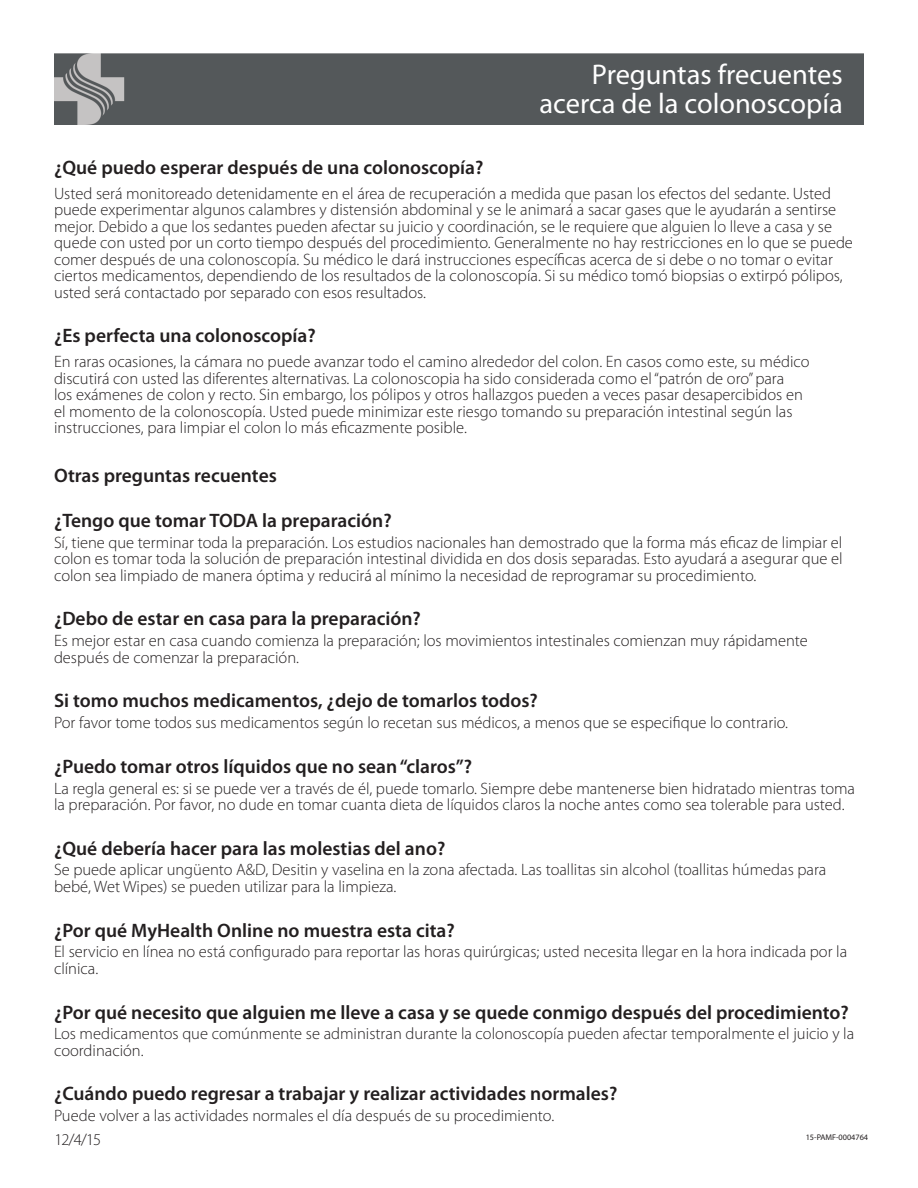
<style>
.page{position:relative;width:918px;height:1188px;background:#fff}
.page>*{position:absolute;margin:0;border:0;box-sizing:border-box;transform-origin:0 0}
.t1{font:28.5px/28.5px "Myriad Pro";color:#fff;text-align:right}
.t2{font:600 19.5px "Myriad Pro";color:#231f20}
.t3{font:300 16.5px/16.5px "Myriad Pro";color:#231f20}
.t4{font:8.25px "Myriad Pro";color:#231f20}
</style>
<div class="page">
<div style="left:54px;top:54px;width:810px;height:71px;background:#54585a"></div>
<h1 class="t1" style="left:539px;top:60px;width:305px">Preguntas frecuentes acerca de la colonoscopía</h1>
<h3 class="t2" style="left:54px;top:155px;width:431px">¿Qué puedo esperar después de una colonoscopía?</h3>
<p class="t3" style="left:54px;top:185px;width:800px">Usted será monitoreado detenidamente en el área de recuperación a medida que pasan los efectos del sedante. Usted puede experimentar algunos calambres y distensión abdominal y se le animará a sacar gases que le ayudarán a sentirse mejor. Debido a que los sedantes pueden afectar su juicio y coordinación, se le requiere que alguien lo lleve a casa y se quede con usted por un corto tiempo después del procedimiento. Generalmente no hay restricciones en lo que se puede comer después de una colonoscopía. Su médico le dará instrucciones específicas acerca de si debe o no tomar o evitar ciertos medicamentos, dependiendo de los resultados de la colonoscopía. Si su médico tomó biopsias o extirpó pólipos, usted será contactado por separado con esos resultados.</p>
<h3 class="t2" style="left:54px;top:324px;width:263px">¿Es perfecta una colonoscopía?</h3>
<p class="t3" style="left:54px;top:354px;width:757px">En raras ocasiones, la cámara no puede avanzar todo el camino alrededor del colon. En casos como este, su médico discutirá con usted las diferentes alternativas. La colonoscopia ha sido considerada como el “patrón de oro” para<br>los exámenes de colon y recto. Sin embargo, los pólipos y otros hallazgos pueden a veces pasar desapercibidos en el momento de la colonoscopía. Usted puede minimizar este riesgo tomando su preparación intestinal según las instrucciones, para limpiar el colon lo más eficazmente posible.</p>
<h3 class="t2" style="left:54px;top:463px;width:224px">Otras preguntas recuentes</h3>
<h4 class="t2" style="left:54px;top:508px;width:339px">¿Tengo que tomar TODA la preparación?</h4>
<p class="t3" style="left:54px;top:534px;width:790px;text-align:justify">Sí, tiene que terminar toda la preparación. Los estudios nacionales han demostrado que la forma más eficaz de limpiar el colon es tomar toda la solución de preparación intestinal dividida en dos dosis separadas. Esto ayudará a asegurar que el colon sea limpiado de manera óptima y reducirá al mínimo la necesidad de reprogramar su procedimiento.</p>
<h4 class="t2" style="left:54px;top:606px;width:368px">¿Debo de estar en casa para la preparación?</h4>
<p class="t3" style="left:54px;top:632px;width:755px">Es mejor estar en casa cuando comienza la preparación; los movimientos intestinales comienzan muy rápidamente después de comenzar la preparación.</p>
<h4 class="t2" style="left:54px;top:688px;width:485px">Si tomo muchos medicamentos, ¿dejo de tomarlos todos?</h4>
<p class="t3" style="left:54px;top:714px;width:736px">Por favor tome todos sus medicamentos según lo recetan sus médicos, a menos que se especifique lo contrario.</p>
<h4 class="t2" style="left:54px;top:754px;width:420px">¿Puedo tomar otros líquidos que no sean “claros”?</h4>
<p class="t3" style="left:54px;top:780px;width:803px">La regla general es: si se puede ver a través de él, puede tomarlo. Siempre debe mantenerse bien hidratado mientras toma la preparación. Por favor, no dude en tomar cuanta dieta de líquidos claros la noche antes como sea tolerable para usted.</p>
<h4 class="t2" style="left:54px;top:836px;width:393px">¿Qué debería hacer para las molestias del ano?</h4>
<p class="t3" style="left:54px;top:862px;width:774px">Se puede aplicar ungüento A&amp;D, Desitin y vaselina en la zona afectada. Las toallitas sin alcohol (toallitas húmedas para bebé, Wet Wipes) se pueden utilizar para la limpieza.</p>
<h4 class="t2" style="left:54px;top:918px;width:402px">¿Por qué MyHealth Online no muestra esta cita?</h4>
<p class="t3" style="left:54px;top:943px;width:795px">El servicio en línea no está configurado para reportar las horas quirúrgicas; usted necesita llegar en la hora indicada por la clínica.</p>
<h4 class="t2" style="left:54px;top:1000px;width:796px">¿Por qué necesito que alguien me lleve a casa y se quede conmigo después del procedimiento?</h4>
<p class="t3" style="left:54px;top:1025px;width:802px">Los medicamentos que comúnmente se administran durante la colonoscopía pueden afectar temporalmente el juicio y la coordinación.</p>
<h4 class="t2" style="left:54px;top:1081px;width:565px">¿Cuándo puedo regresar a trabajar y realizar actividades normales?</h4>
<p class="t3" style="left:54px;top:1107px;width:502px">Puede volver a las actividades normales el día después de su procedimiento.</p>
<p class="t4" style="left:806px;top:1132px;width:64px">15-PAMF-0004764</p>
<p class="t3" style="left:54px;top:1131px;width:48px">12/4/15</p>
</div>
